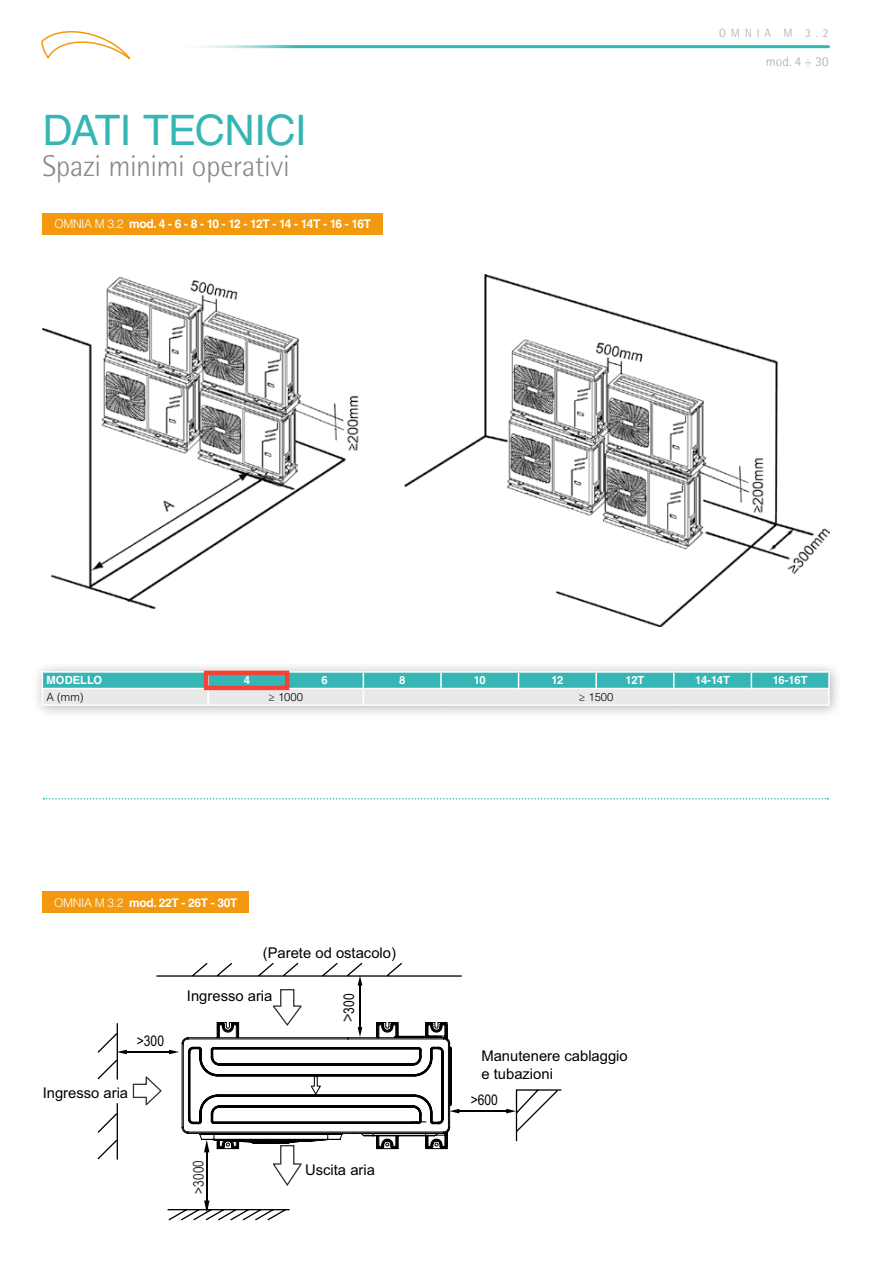
<style>
.page{position:relative;width:893px;height:1263px;background:#fff}
.page>*{position:absolute;margin:0;border:0;box-sizing:border-box;transform-origin:0 0}
.t1{font:42px "Helvetica LT Std";letter-spacing:-.015em;color:#35b5b3}
.t2{font:300 30px "Rotis Semi Sans Pro";letter-spacing:-.015em;color:#87888a}
.t3{font:14.85px/17.7px "Arial";color:#000}
.t4{font:14.85px "Arial Narrow";color:#000}
.t5{font:14.85px "Arial Narrow";color:#35322b}
.t6{font:300 13.5px "Rotis Semi Sans Pro";color:#a9aaac}
.t7{font:700 12px "Helvetica LT Std";letter-spacing:-.065em;color:#fff}
.t8{font:700 12px "Helvetica LT Std";letter-spacing:-.03em;color:#fff}
.t9{font:300 12px "Rotis Semi Sans Pro";letter-spacing:.4em;color:#a9aaac}
.t10{font:700 11.25px "Helvetica LT Std";letter-spacing:-.02em;color:#fff}
.t11{font:300 11.25px "Helvetica LT Std";color:#000}
.t12{font:700 11.25px "Helvetica LT Std";color:#fff}
.s1{font-weight:300}
.s2{font-size:18.15px;color:#35322b}
</style>
<div class="page">
<svg style="left:506px;top:1089px;width:56px;height:53px"></svg>
<hr style="left:458px;top:1110px;width:51px;height:2px;background:#000">
<hr style="left:206px;top:1145px;width:2px;height:64px;background:#000">
<svg style="left:167px;top:1200px;width:123px;height:20px"></svg>
<svg style="left:97px;top:962px;width:365px;height:224px"></svg>
<img style="left:43px;top:276px;width:316px;height:333px">
<img style="left:404px;top:274px;width:426px;height:353px">
<div style="left:43px;top:213px;width:340px;height:22px;background:#f39910"></div>
<div style="left:31px;top:661px;width:812px;height:58px;background:#000;opacity:.3"></div>
<hr style="left:42px;top:671px;width:166px;height:2px;background:#fff">
<hr style="left:42px;top:704px;width:166px;height:2px;background:#fff">
<hr style="left:208px;top:704px;width:78px;height:2px;background:#fff">
<hr style="left:286px;top:704px;width:77px;height:2px;background:#fff">
<hr style="left:363px;top:704px;width:78px;height:2px;background:#fff">
<hr style="left:441px;top:704px;width:78px;height:2px;background:#fff">
<hr style="left:519px;top:704px;width:77px;height:2px;background:#fff">
<hr style="left:596px;top:704px;width:78px;height:2px;background:#fff">
<hr style="left:674px;top:704px;width:77px;height:2px;background:#fff">
<hr style="left:751px;top:704px;width:79px;height:2px;background:#fff">
<hr style="left:286px;top:671px;width:77px;height:2px;background:#fff">
<hr style="left:363px;top:671px;width:78px;height:2px;background:#fff">
<hr style="left:441px;top:671px;width:78px;height:2px;background:#fff">
<hr style="left:519px;top:671px;width:77px;height:2px;background:#fff">
<hr style="left:596px;top:671px;width:78px;height:2px;background:#fff">
<hr style="left:674px;top:671px;width:77px;height:2px;background:#fff">
<hr style="left:751px;top:671px;width:79px;height:2px;background:#fff">
<svg style="left:42px;top:672px;width:788px;height:33px;background:#9bd3d3"></svg>
<svg style="left:43px;top:798px;width:785px;height:1px"></svg>
<hr style="left:169px;top:45px;width:659px;height:3px;background:#35b5b3">
<svg style="left:41px;top:31px;width:90px;height:29px"></svg>
<div style="left:43px;top:892px;width:206px;height:21px;background:#f39910"></div>
<div style="left:204px;top:671px;width:85px;height:19px;border:4px solid #f44336"></div>
<h1 class="t1" style="left:43px;top:106px;width:266px">DATI TECNICI</h1>
<h2 class="t2" style="left:43px;top:149px;width:249px">Spazi minimi operativi</h2>
<p class="t7" style="left:54px;top:217px;width:318px"><span class="s1">OMNIA M 3.2</span> mod. 4 - 6 - 8 - 10 - 12 - 12T - 14 - 14T - 16 - 16T</p>
<p class="t9" style="left:719px;top:26px;width:111px">OMNIA M 3.2</p>
<p class="t6" style="left:766px;top:53px;width:64px">mod. 4 ÷ 30</p>
<p class="t12" style="left:47px;top:673px;width:57px">MODELLO</p>
<p class="t10" style="left:244px;top:673px;width:8px">4</p>
<p class="t10" style="left:321px;top:673px;width:8px">6</p>
<p class="t10" style="left:399px;top:673px;width:8px">8</p>
<p class="t10" style="left:474px;top:673px;width:13px">10</p>
<p class="t10" style="left:551px;top:673px;width:14px">12</p>
<p class="t10" style="left:625px;top:673px;width:20px">12T</p>
<p class="t10" style="left:695px;top:673px;width:36px">14-14T</p>
<p class="t10" style="left:773px;top:673px;width:36px">16-16T</p>
<p class="t11" style="left:47px;top:690px;width:38px">A (mm)</p>
<p class="t11" style="left:268px;top:690px;width:36px">≥ 1000</p>
<p class="t11" style="left:579px;top:690px;width:36px">≥ 1500</p>
<p class="t8" style="left:54px;top:895px;width:185px"><span class="s1">OMNIA M 3.2</span> mod. 22T - 26T - 30T</p>
<p class="t3" style="left:263px;top:944px;width:135px">(Parete od ostacolo)</p>
<p class="t4" style="left:137px;top:1030px;width:29px">&gt;300</p>
<p class="t3" style="left:43px;top:1084px;width:87px">Ingresso aria</p>
<p class="t3" style="left:187px;top:987px;width:87px">Ingresso aria</p>
<p class="t5" style="left:188px;top:1194px;width:36px;rotate:-91deg">&gt;3000</p>
<p class="t4" style="left:338px;top:1022px;width:30px;rotate:-90deg"><span class="s2">&gt;</span>300</p>
<p class="t3" style="left:305px;top:1161px;width:71px">Uscita aria</p>
<p class="t3" style="left:481px;top:1047px;width:148px">Manutenere cablaggio e tubazioni</p>
<p class="t4" style="left:471px;top:1089px;width:29px">&gt;600</p>
</div>
